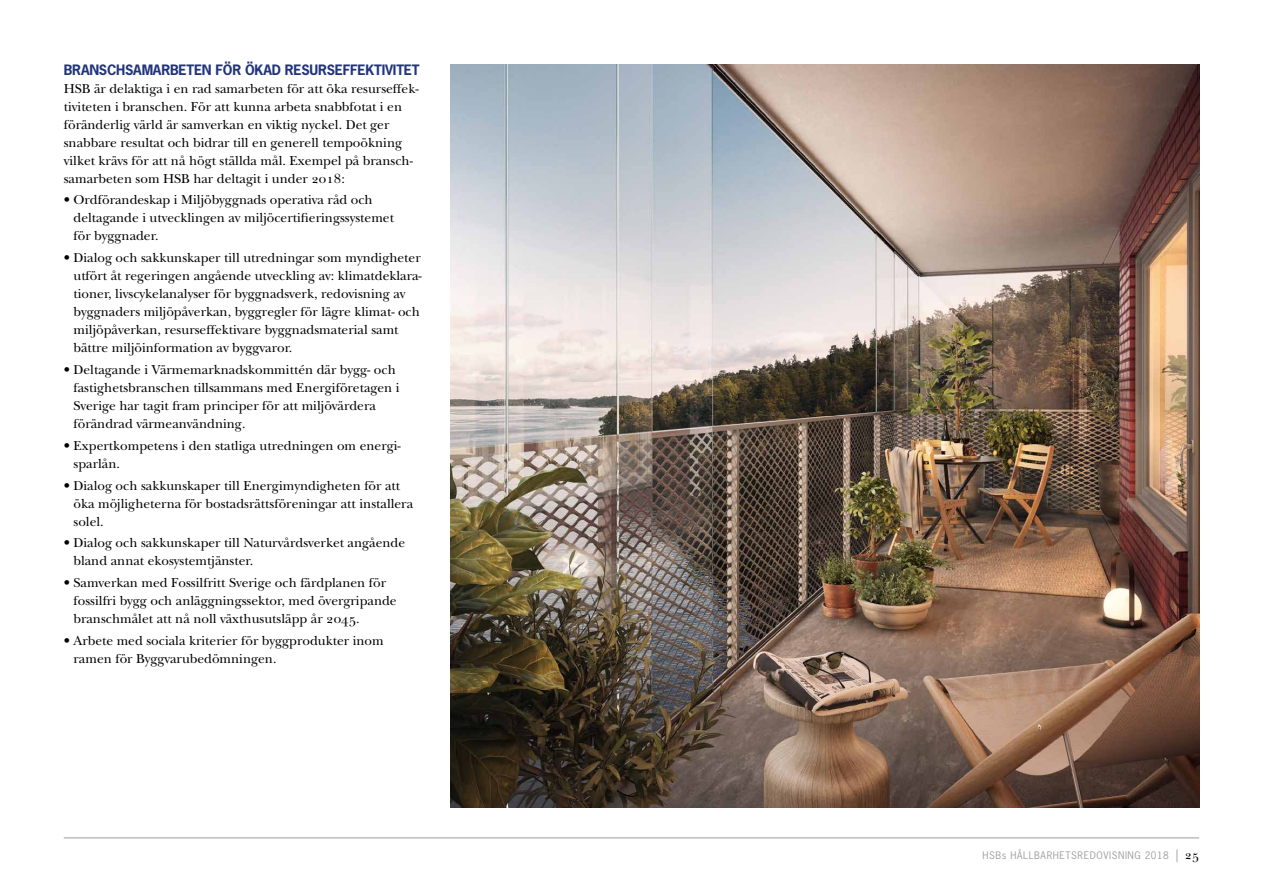
<style>
.page{position:relative;width:1263px;height:893px;background:#fff}
.page>*{position:absolute;margin:0;border:0;box-sizing:border-box;transform-origin:0 0}
.t1{font:13.5px/18px "New Baskerville Std";color:#000}
.t2{font:700 13.5px "News Gothic Std";letter-spacing:-.015em;color:#22357c}
.t3{font:9.75px "News Gothic Std";letter-spacing:.06em;color:#9d9d9c}
.s1{font-family:"New Baskerville Std";font-size:12.75px}
.s2{font-family:"New Baskerville Std";font-size:12.75px;color:#000}
</style>
<div class="page">
<hr style="left:64px;top:838px;width:1135px;height:1px;background:#9d9d9c">
<img style="left:451px;top:64px;width:748px;height:744px">
<p class="t2" style="left:64px;top:61px;width:357px">BRANSCHSAMARBETEN FÖR ÖKAD RESURSEFFEKTIVITET</p>
<p class="t1" style="left:64px;top:79px;width:356px">HSB är delaktiga i en rad samarbeten för att öka resurseffek&shy;tiviteten i branschen. För att kunna arbeta snabbfotat i en föränderlig värld är samverkan en viktig nyckel. Det ger snabbare resultat och bidrar till en generell tempoökning vilket krävs för att nå högt ställda mål. Exempel på bransch&shy;samarbeten som HSB har deltagit i under 2018:</p>
<p class="t1" style="left:73px;top:191px;width:322px;text-indent:-10px">• Ordförandeskap i Miljöbyggnads operativa råd och deltagande i utvecklingen av miljöcertifieringssystemet för byggnader.</p>
<p class="t1" style="left:73px;top:249px;width:350px;text-indent:-10px">• Dialog och sakkunskaper till utredningar som myndigheter utfört åt regeringen angående utveckling av: klimatdeklara&shy;tioner, livscykelanalyser för byggnadsverk, redovisning av byggnaders miljöpåverkan, byggregler för lägre klimat- och miljöpåverkan, resurseffektivare byggnadsmaterial samt bättre miljöinformation av byggvaror.</p>
<p class="t1" style="left:73px;top:361px;width:328px;text-indent:-10px">• Deltagande i Värmemarknadskommittén där bygg- och fastighetsbranschen tillsammans med Energiföretagen i Sverige har tagit fram principer för att miljövärdera förändrad värmeanvändning.</p>
<p class="t1" style="left:73px;top:437px;width:329px;text-indent:-10px">• Expertkompetens i den statliga utredningen om energi&shy;sparlån.</p>
<p class="t1" style="left:73px;top:476px;width:341px;text-indent:-10px">• Dialog och sakkunskaper till Energimyndigheten för att öka möjligheterna för bostadsrättsföreningar att installera solel.</p>
<p class="t1" style="left:73px;top:534px;width:333px;text-indent:-10px">• Dialog och sakkunskaper till Naturvårdsverket angående bland annat ekosystemtjänster.</p>
<p class="t1" style="left:73px;top:574px;width:325px;text-indent:-10px">• Samverkan med Fossilfritt Sverige och färdplanen för fossilfri bygg och anläggningssektor, med övergripande branschmålet att nå noll växthusutsläpp år 2045.</p>
<p class="t1" style="left:73px;top:632px;width:312px;text-indent:-10px">• Arbete med sociala kriterier för byggprodukter inom ramen för Byggvarubedömningen.</p>
<p class="t3" style="left:982px;top:849px;width:218px">HSBs HÅLLBARHETSREDOVISNING 2018 <span class="s1">|</span> <span class="s2">25</span></p>
</div>
